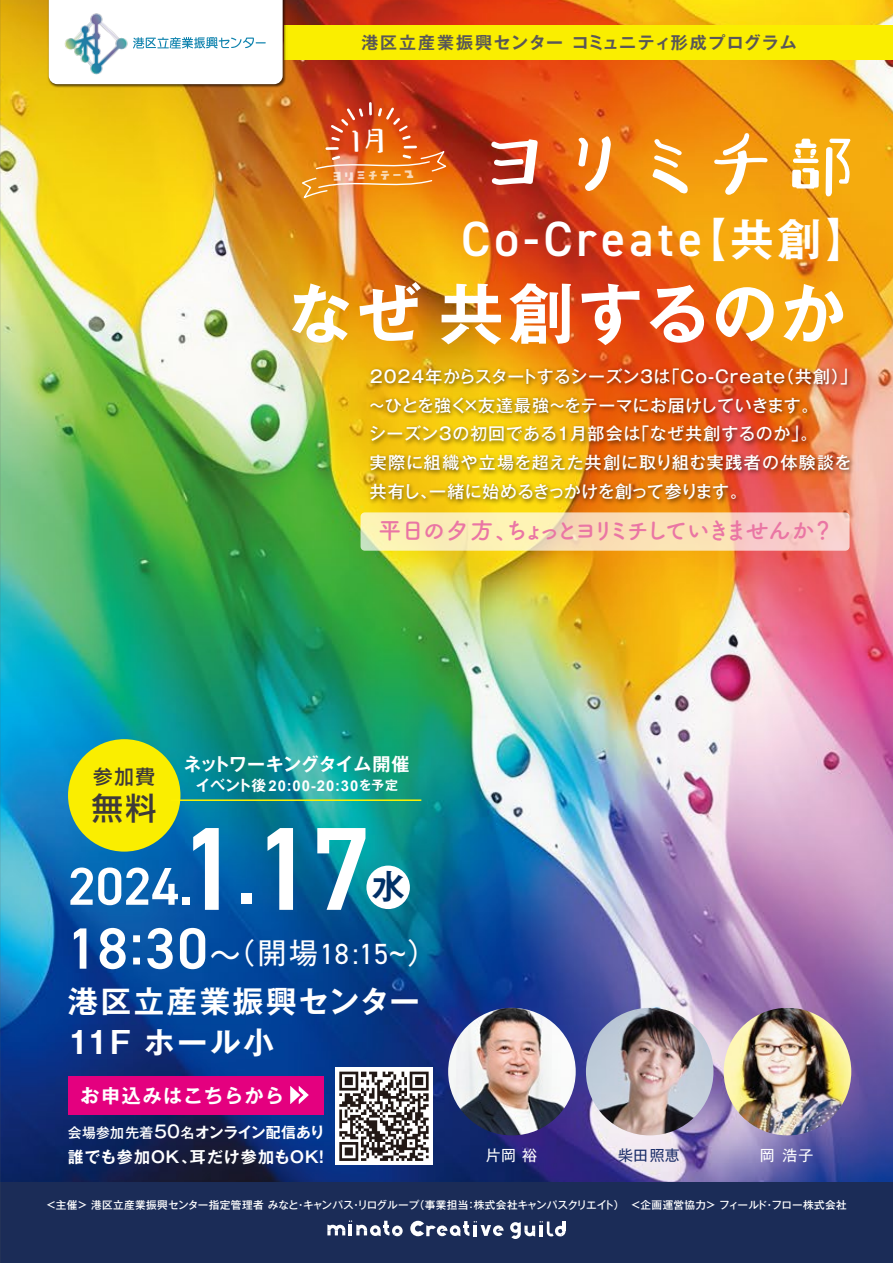
<style>
.page{position:relative;width:893px;height:1263px;background:#fff}
.page>*{position:absolute;margin:0;border:0;box-sizing:border-box;transform-origin:0 0}
.t1{font:600 118.5px "DIN2014";color:#fff}
.t2{font:700 65.4px "Gothic MB101 Pro De";letter-spacing:.04em;color:#fff}
.t3{font:600 58.35px "DIN2014";color:#fff}
.t4{font:600 53.25px "DIN2014";color:#fff}
.t5{font:600 49.5px "DIN2014";letter-spacing:.085em;color:#fff}
.t6{font:700 33.15px "Gothic MB101 Pro De";color:#003067}
.t7{font:500 31.05px "Shin Go Pro";color:#3e3a39}
.t8{font:700 30.45px/40.5px "Gothic MB101 Pro De";letter-spacing:.08em;color:#fff}
.t9{font:23.4px "Tsuku A Rd Gothic Std B";letter-spacing:-.18em;color:#ea76a4}
.t10{font:500 19.35px "Shin Go Pro";color:#3e3a39}
.t11{font:700 19.2px "Gothic MB101 Pro De";letter-spacing:.065em;color:#fff}
.t12{font:700 18px "Gothic MB101 Pro De";letter-spacing:-.03em;color:#fff}
.t13{font:500 16.95px/28.7px "Gothic MB101 Pro";letter-spacing:.03em;color:#fff}
.t14{font:700 16.95px "Gothic MB101 Pro De";letter-spacing:.065em;color:#595757}
.t15{font:700 15.9px "Gothic MB101 Pro De";letter-spacing:.065em;color:#fff}
.t16{font:700 14.85px "Arial";letter-spacing:.06em;color:#fff}
.t17{font:700 14.85px "Gothic MB101 Pro De";letter-spacing:-.03em;color:#fff}
.t18{font:14.85px "Gothic MB101 Pro";color:#fff}
.t19{font:14.85px "Gothic MB101 Pro";color:#1b2e69}
.t20{font:12.15px "AB kikori";color:rgb(255 255 255/.7)}
.t21{font:500 10.65px "Gothic MB101 Pro";letter-spacing:.02em;color:#fff}
.s1{font-family:"Gothic MB101 Pro De";font-weight:700;font-size:43.65px}
.s2{font-family:"Gothic MB101 Pro De"}
.s3{font-family:"Gothic MB101 Pro De";font-size:12.75px}
.s4{font-size:53.25px}
.s5{font-size:75.9px}
.s6{font-family:"Gothic MB101 Pro";font-weight:400;font-size:36.75px}
.s7{font-family:"Gothic MB101 Pro";font-weight:400;font-size:29.25px}
.s8{font-weight:400;font-size:29.25px}
.s9{font-family:"Arial";font-weight:400;font-size:29.25px}
.s10{font-family:"Gothic MB101 Pro";font-weight:500;font-size:13.8px}
.s11{font-family:"Gothic MB101 Pro";font-weight:500;font-size:16.95px}
</style>
<div class="page">
<img style="left:0;top:0;width:893px;height:1263px">
<svg style="left:299px;top:103px;width:150px;height:97px"></svg>
<p class="t14" style="left:361px;top:28px;width:437px">港区立産業振興センター コミュニティ形成プログラム</p>
<p class="t20" style="left:331px;top:170px;width:85px;rotate:-1deg">ヨリミチテーマ</p>
<h3 class="t5" style="left:461px;top:206px;width:387px">Co-Create<span class="s1">【共創】</span></h3>
<h2 class="t2" style="left:288px;top:259px;width:559px">なぜ共創するのか</h2>
<p class="t13" style="left:368px;top:360px;width:490px">2024年からスタートするシーズン3は「Co-Create（共創）」～ひとを強く×友達最強～をテーマにお届けしていきます。<br>シーズン3の初回である1月部会は「なぜ共創するのか」。<br>実際に組織や立場を超えた共創に取り組む実践者の体験談を共有し、一緒に始めるきっかけを創って参ります。</p>
<h3 class="t9" style="left:378px;top:512px;width:458px">平日の夕方、ちょっとヨリミチしていきませんか？</h3>
<p class="t10" style="left:93px;top:760px;width:63px">参加費</p>
<h3 class="t7" style="left:92px;top:782px;width:66px">無料</h3>
<p class="t12" style="left:184px;top:749px;width:228px">ネットワーキングタイム開催</p>
<p class="t16" style="left:196px;top:776px;width:204px"><span class="s2">イベント後</span>20:00-20:30<span class="s3">を予定</span></p>
<h1 class="t1" style="left:179px;top:790px;width:194px"><span class="s4">.</span> <span class="s5">.</span>17</h1>
<h1 class="t1" style="left:178px;top:790px;width:63px">1</h1>
<h3 class="t4" style="left:68px;top:851px;width:113px">2024</h3>
<h3 class="t6" style="left:372px;top:859px;width:35px">水</h3>
<h3 class="t3" style="left:67px;top:910px;width:371px">18:30<span class="s6">～</span><span class="s7">（開場</span><span class="s8">18:15</span><span class="s9">~</span><span class="s7">）</span></h3>
<h3 class="t8" style="left:67px;top:978px;width:355px">港区立産業振興センター<br>11F ホール小</h3>
<p class="t11" style="left:81px;top:1080px;width:205px">お申込みはこちらから</p>
<p class="t17" style="left:68px;top:1120px;width:258px"><span class="s10">会場参加先着</span><span class="s11">50</span><span class="s10">名</span>オンライン配信あり</p>
<p class="t15" style="left:68px;top:1143px;width:263px">誰でも参加OK、耳だけ参加もOK！</p>
<p class="t18" style="left:486px;top:1143px;width:53px">片岡 裕</p>
<p class="t19" style="left:618px;top:1143px;width:63px">柴田照恵</p>
<p class="t18" style="left:760px;top:1143px;width:55px">岡 浩子</p>
<p class="t21" style="left:46px;top:1196px;width:802px">＜主催＞ 港区立産業振興センター指定管理者 みなと・キャンパス・リログループ（事業担当：株式会社キャンパスクリエイト） ＜企画運営協力＞ フィールド・フロー株式会社</p>
</div>
